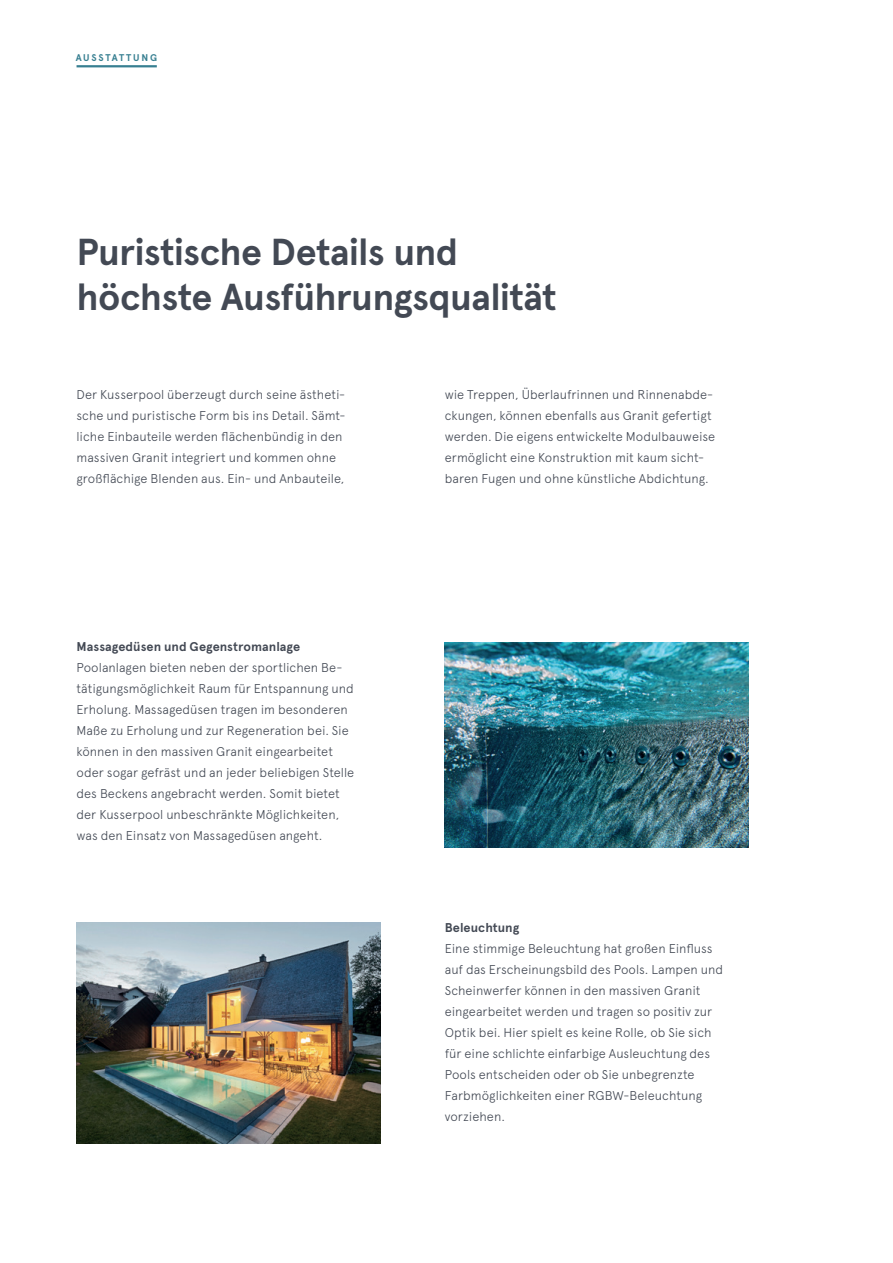
<style>
.page{position:relative;width:893px;height:1263px;background:#fff}
.page>*{position:absolute;margin:0;border:0;box-sizing:border-box;transform-origin:0 0}
.t1{font:700 37.5px/45px "Apercu Pro";letter-spacing:-.02em;color:#434954}
.t2{font:300 12.75px/21px "Apercu Pro";color:#434954}
.t3{font:700 12.75px "Apercu Pro";letter-spacing:.005em;color:#434954}
.t4{font:700 9.75px "Apercu Pro";letter-spacing:.175em;color:#377f91}
</style>
<div class="page">
<hr style="left:77px;top:65px;width:80px;height:2px;background:#377f91">
<img style="left:445px;top:642px;width:304px;height:206px">
<img style="left:77px;top:923px;width:304px;height:220px">
<p class="t4" style="left:76px;top:51px;width:83px">AUSSTATTUNG</p>
<h1 class="t1" style="left:77px;top:229px;width:482px">Puristische Details und höchste Ausführungsqualität</h1>
<p class="t2" style="left:77px;top:382px;width:270px">Der Kusserpool überzeugt durch seine ästheti&shy;sche und puristische Form bis ins Detail. Sämt&shy;liche Einbauteile werden flächenbündig in den massiven Granit integriert und kommen ohne großflächige Blenden aus. Ein- und Anbauteile,</p>
<p class="t3" style="left:77px;top:637px;width:225px">Massagedüsen und Gegenstromanlage</p>
<p class="t2" style="left:77px;top:656px;width:279px">Poolanlagen bieten neben der sportlichen Be&shy;tätigungsmöglichkeit Raum für Entspannung und Erholung. Massagedüsen tragen im besonderen Maße zu Erholung und zur Regeneration bei. Sie können in den massiven Granit eingearbeitet oder sogar gefräst und an jeder beliebigen Stelle des Beckens angebracht werden. Somit bietet der Kusserpool unbeschränkte Möglichkeiten, was den Einsatz von Massagedüsen angeht.</p>
<p class="t2" style="left:445px;top:382px;width:272px">wie Treppen, Überlaufrinnen und Rinnenabde&shy;ckungen, können ebenfalls aus Granit gefertigt werden. Die eigens entwickelte Modulbauweise ermöglicht eine Konstruktion mit kaum sicht&shy;baren Fugen und ohne künstliche Abdichtung.</p>
<p class="t3" style="left:445px;top:918px;width:76px">Beleuchtung</p>
<p class="t2" style="left:445px;top:937px;width:280px">Eine stimmige Beleuchtung hat großen Einfluss auf das Erscheinungsbild des Pools. Lampen und Scheinwerfer können in den massiven Granit eingearbeitet werden und tragen so positiv zur Optik bei. Hier spielt es keine Rolle, ob Sie sich für eine schlichte einfarbige Ausleuchtung des Pools entscheiden oder ob Sie unbegrenzte Farbmöglichkeiten einer RGBW-Beleuchtung vorziehen.</p>
</div>
